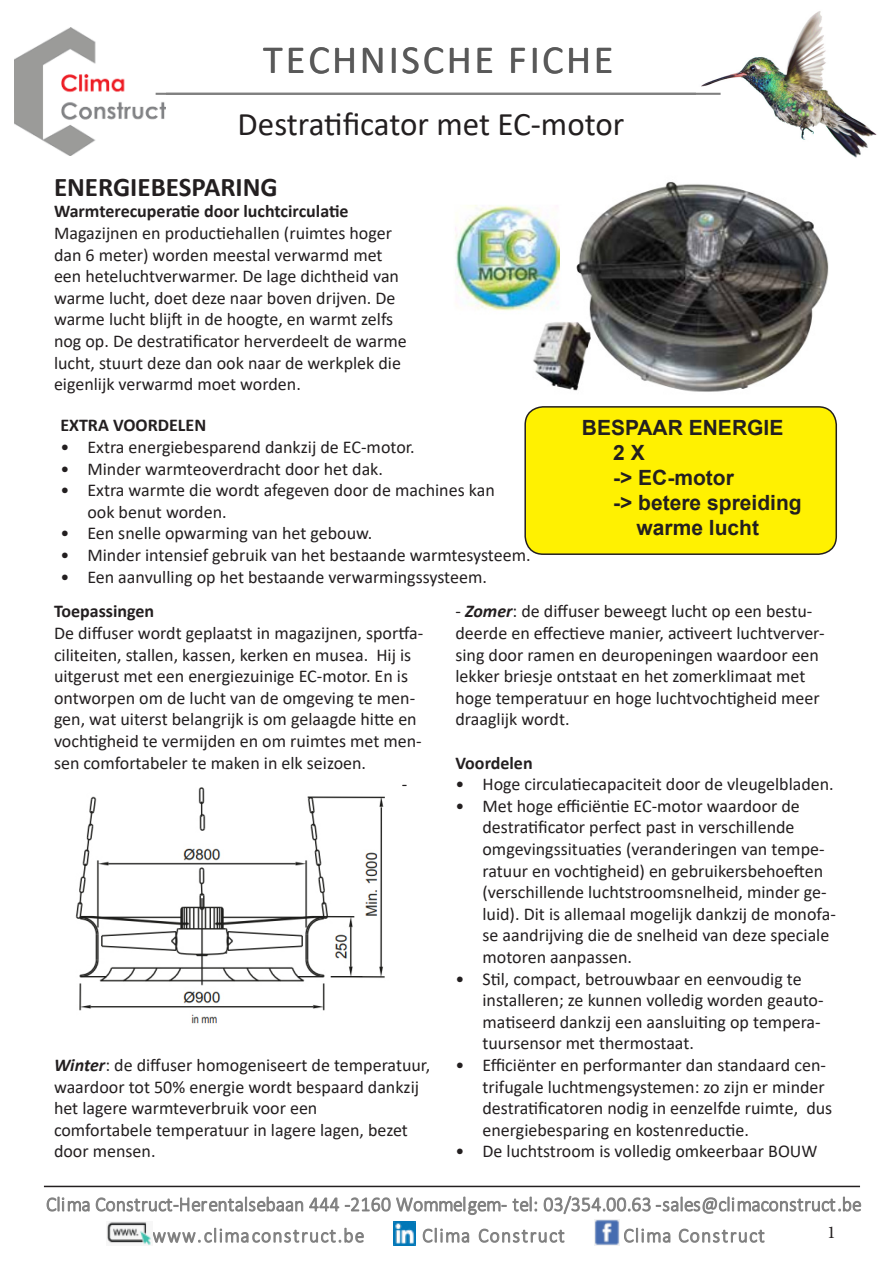
<style>
.page{position:relative;width:893px;height:1263px;background:#fff}
.page>*{position:absolute;margin:0;border:0;box-sizing:border-box;transform-origin:0 0}
.t1{font:40.2px "Calibri";letter-spacing:.065em;color:#595959}
.t2{font:33px "Calibri";letter-spacing:-.005em;color:#231f20}
.t3{font:700 27px "Calibri";color:#231f20}
.t4{font:700 21px/25.2px "Arial";color:#231f20}
.t5{font:18px/21.6px "Calibri";color:#231f20}
.t6{font:700 18px "Calibri";color:#231f20}
.t7{font:18px "Minion Pro";color:#231f20}
.s1{font-weight:700;font-style:italic}
</style>
<div class="page">
<img style="left:15px;top:28px;width:151px;height:127px">
<img style="left:696px;top:11px;width:181px;height:147px">
<svg style="left:153px;top:1227px;width:211px;height:16px"></svg>
<svg style="left:423px;top:1227px;width:46px;height:16px"></svg>
<svg style="left:479px;top:1228px;width:86px;height:15px"></svg>
<svg style="left:624px;top:1227px;width:46px;height:16px"></svg>
<svg style="left:679px;top:1228px;width:86px;height:15px"></svg>
<svg style="left:394px;top:1222px;width:22px;height:23px"></svg>
<svg style="left:595px;top:1219px;width:24px;height:26px"></svg>
<svg style="left:107px;top:1222px;width:44px;height:23px"></svg>
<svg style="left:47px;top:1196px;width:43px;height:16px"></svg>
<svg style="left:96px;top:1196px;width:207px;height:16px"></svg>
<svg style="left:309px;top:1196px;width:228px;height:19px"></svg>
<svg style="left:544px;top:1195px;width:317px;height:20px"></svg>
<hr style="left:156px;top:93px;width:565px;height:2px;background:#808080">
<hr style="left:44px;top:1186px;width:816px;height:1px;background:#231f20">
<img style="left:455px;top:182px;width:374px;height:210px">
<img style="left:75px;top:787px;width:310px;height:237px">
<div style="left:525px;top:407px;width:311px;height:147px;background:#fff101;border-radius:18px"></div>
<div style="left:524px;top:406px;width:313px;height:149px;border:2px solid #231f20;border-radius:18px"></div>
<p class="t1" style="left:263px;top:32px;width:352px">TECHNISCHE FICHE</p>
<p class="t2" style="left:238px;top:101px;width:388px">Destratificator met EC-motor</p>
<p class="t3" style="left:54px;top:168px;width:225px">ENERGIEBESPARING</p>
<p class="t6" style="left:54px;top:199px;width:296px">Warmterecuperatie door luchtcirculatie</p>
<p class="t5" style="left:54px;top:222px;width:354px">Magazijnen en productiehallen (ruimtes hoger dan 6 meter) worden meestal verwarmd met een heteluchtverwarmer. De lage dichtheid van warme lucht, doet deze naar boven drijven. De warme lucht blijft in de hoogte, en warmt zelfs nog op. De destratificator herverdeelt de warme lucht, stuurt deze dan ook naar de werkplek die eigenlijk verwarmd moet worden.</p>
<p class="t6" style="left:60px;top:413px;width:147px">EXTRA VOORDELEN</p>
<p class="t5" style="left:60px;top:436px;width:356px">• Extra energiebesparend dankzij de EC-motor.</p>
<p class="t5" style="left:60px;top:457px;width:324px">• Minder warmteoverdracht door het dak.</p>
<p class="t5" style="left:87px;top:479px;width:409px;text-indent:-27px">• Extra warmte die wordt afegeven door de machines kan ook benut worden.</p>
<p class="t5" style="left:60px;top:522px;width:313px">• Een snelle opwarming van het gebouw.</p>
<p class="t5" style="left:60px;top:544px;width:472px">• Minder intensief gebruik van het bestaande warmtesysteem.</p>
<p class="t5" style="left:60px;top:565px;width:428px">• Een aanvulling op het bestaande verwarmingssysteem.</p>
<p class="t6" style="left:54px;top:599px;width:102px">Toepassingen</p>
<p class="t5" style="left:54px;top:622px;width:371px">De diffuser wordt geplaatst in magazijnen, sportfa&shy;ciliteiten, stallen, kassen, kerken en musea. Hij is uitgerust met een energiezuinige EC-motor. En is ontworpen om de lucht van de omgeving te men&shy;gen, wat uiterst belangrijk is om gelaagde hitte en vochtigheid te vermijden en om ruimtes met men&shy;sen comfortabeler te maken in elk seizoen.</p>
<p class="t5" style="left:402px;top:773px;width:7px">-</p>
<p class="t4" style="left:582px;top:415px;width:203px">BESPAAR ENERGIE</p>
<p class="t4" style="left:613px;top:440px;width:33px">2 X</p>
<p class="t4" style="left:613px;top:465px;width:122px">-&gt; EC-motor</p>
<p class="t4" style="left:636px;top:490px;width:167px;text-indent:-23px">-&gt; betere spreiding warme lucht</p>
<p class="t5" style="left:455px;top:600px;width:371px">- <span class="s1">Zomer</span>: de diffuser beweegt lucht op een bestu&shy;deerde en effectieve manier, activeert luchtverver&shy;sing door ramen en deuropeningen waardoor een lekker briesje ontstaat en het zomerklimaat met hoge temperatuur en hoge luchtvochtigheid meer draaglijk wordt.</p>
<p class="t6" style="left:455px;top:750px;width:79px">Voordelen</p>
<p class="t5" style="left:455px;top:773px;width:380px">• Hoge circulatiecapaciteit door de vleugelbladen.</p>
<p class="t5" style="left:482px;top:794px;width:355px;text-indent:-27px">• Met hoge efficiëntie EC-motor waardoor de destratificator perfect past in verschillende omgevingssituaties (veranderingen van tempe&shy;ratuur en vochtigheid) en gebruikersbehoeften (verschillende luchtstroomsnelheid, minder ge&shy;luid). Dit is allemaal mogelijk dankzij de monofa&shy;se aandrijving die de snelheid van deze speciale motoren aanpassen.</p>
<p class="t5" style="left:482px;top:967px;width:343px;text-indent:-27px">• Stil, compact, betrouwbaar en eenvoudig te installeren; ze kunnen volledig worden geauto&shy;matiseerd dankzij een aansluiting op tempera&shy;tuursensor met thermostaat.</p>
<p class="t5" style="left:482px;top:1054px;width:351px;text-indent:-27px">• Efficiënter en performanter dan standaard cen&shy;trifugale luchtmengsystemen: zo zijn er minder destratificatoren nodig in eenzelfde ruimte, dus energiebesparing en kostenreductie.</p>
<p class="t5" style="left:455px;top:1140px;width:363px">• De luchtstroom is volledig omkeerbaar BOUW</p>
<p class="t5" style="left:54px;top:1054px;width:378px"><span class="s1">Winter</span>: de diffuser homogeniseert de temperatuur, waardoor tot 50% energie wordt bespaard dankzij het lagere warmteverbruik voor een</p>
<p class="t5" style="left:54px;top:1118px;width:355px">comfortabele temperatuur in lagere lagen, bezet door mensen.</p>
<p class="t7" style="left:827px;top:1220px;width:10px">1</p>
</div>
